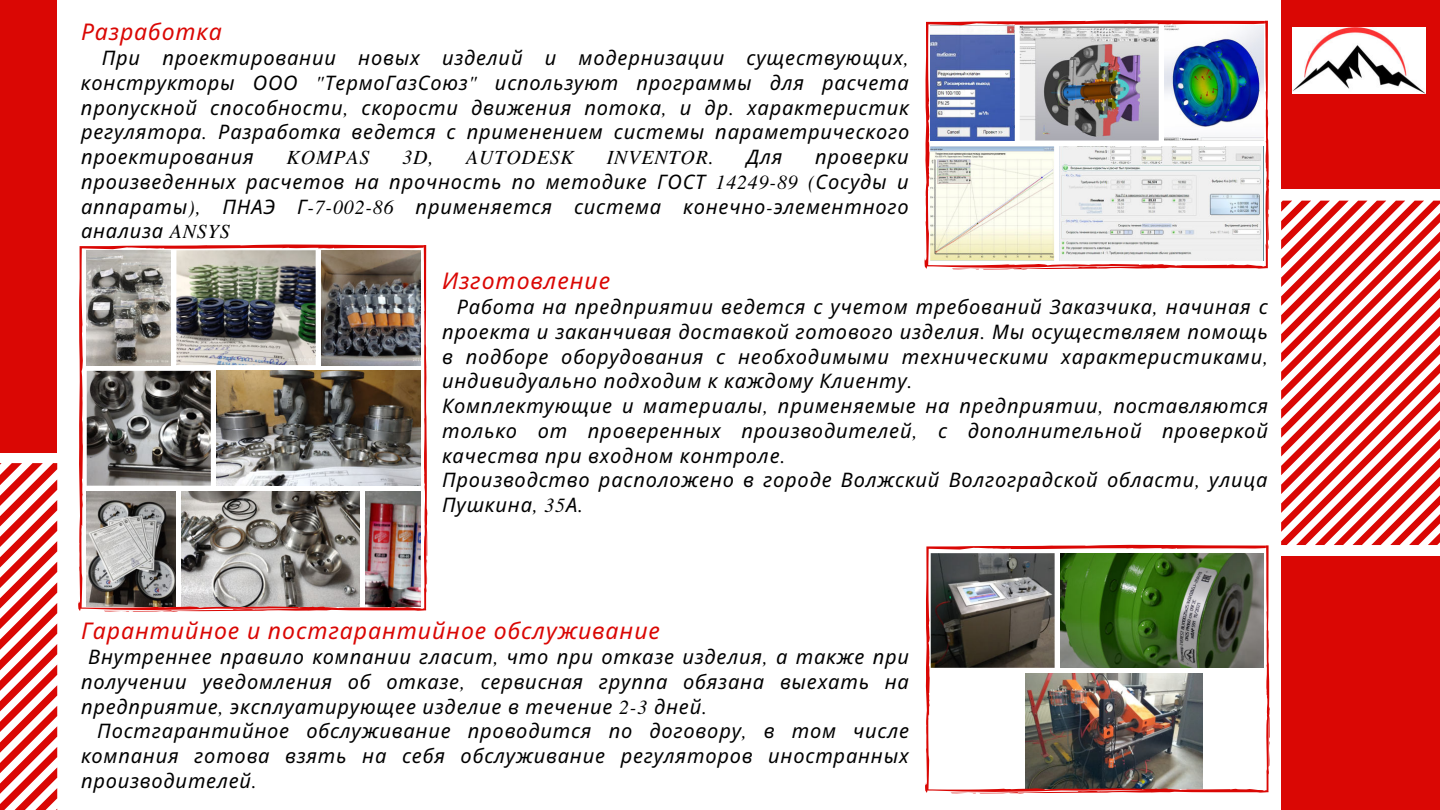
<style>
.page{position:relative;width:1440px;height:810px;background:#fff}
.page>*{position:absolute;margin:0;border:0;box-sizing:border-box;transform-origin:0 0}
.t1{font:italic 23px "Noto Sans";letter-spacing:.04em;color:#da0704}
.t2{font:italic 20px/24.8px "Noto Sans";letter-spacing:.04em;color:#000;text-align:justify}
.t3{font:italic 20px "Te X Gyre Termes";letter-spacing:.04em;color:#000}
.s1{font-family:"Te X Gyre Termes"}
</style>
<div class="page">
<div style="left:0;top:0;width:57px;height:453px;background:#da0704"></div>
<svg style="left:0;top:463px;width:57px;height:347px"></svg>
<div style="left:1281px;top:556px;width:159px;height:254px;background:#da0704"></div>
<svg style="left:1281px;top:201px;width:159px;height:344px"></svg>
<div style="left:1281px;top:0;width:159px;height:189px;background:#da0704"></div>
<img style="left:1292px;top:28px;width:133px;height:66px">
<img style="left:78px;top:244px;width:349px;height:368px">
<img style="left:925px;top:20px;width:344px;height:250px">
<img style="left:925px;top:544px;width:345px;height:250px">
<p class="t1" style="left:81px;top:15px;width:142px">Разработка</p>
<p class="t2" style="left:81px;top:46px;width:830px;text-indent:21px">При проектировании новых изделий и модернизации существующих<span class="s1">, </span>конструкторы ООО <span class="s1">"</span>ТермоГазСоюз<span class="s1">"</span> используют программы для расчета пропускной способности<span class="s1">,</span> скорости движения потока<span class="s1">,</span> и др<span class="s1">.</span> характеристик регулятора<span class="s1">.</span> Разработка ведется с применением системы параметрического проектирования</p>
<p class="t3" style="left:287px;top:143px;width:84px">KOMPAS</p>
<p class="t3" style="left:402px;top:143px;width:33px">3D,</p>
<p class="t3" style="left:466px;top:143px;width:109px">AUTODESK</p>
<p class="t3" style="left:607px;top:143px;width:108px">INVENTOR.</p>
<p class="t2" style="left:747px;top:145px;width:37px">Для</p>
<p class="t2" style="left:81px;top:145px;width:829px;text-indent:734px">проверки произведенных расчетов на прочность по методике ГОСТ <span class="s1">14249-89 (</span>Сосуды и аппараты<span class="s1">),</span> ПНАЭ Г<span class="s1">-7-002-86</span> применяется система конечно<span class="s1">-</span>элементного анализа <span class="s1">ANSYS</span></p>
<p class="t1" style="left:442px;top:264px;width:170px">Изготовление</p>
<p class="t2" style="left:442px;top:295px;width:827px;text-align:left;text-indent:15px">Работа на предприятии ведется с учетом требований Заказчика<span class="s1">,</span> начиная с проекта и заканчивая доставкой готового изделия<span class="s1">.</span> Мы осуществляем помощь в подборе оборудования с необходимыми техническими характеристиками<span class="s1">, </span>индивидуально подходим к каждому Клиенту<span class="s1">.<br></span>Комплектующие и материалы<span class="s1">,</span> применяемые на предприятии<span class="s1">,</span> поставляются только от проверенных производителей<span class="s1">,</span> с дополнительной проверкой качества при входном контроле<span class="s1">.<br></span>Производство расположено в городе Волжский Волгоградской области<span class="s1">,</span> улица Пушкина<span class="s1">, 35</span>А<span class="s1">.</span></p>
<p class="t1" style="left:81px;top:614px;width:581px">Гарантийное и постгарантийное обслуживание</p>
<p class="t2" style="left:81px;top:645px;width:830px;text-indent:7px">Внутреннее правило компании гласит<span class="s1">,</span> что при отказе изделия<span class="s1">,</span> а также при получении уведомления об отказе<span class="s1">,</span> сервисная группа обязана выехать на предприятие<span class="s1">,</span> эксплуатирующее изделие в течение <span class="s1">2-3</span> дней<span class="s1">.</span></p>
<p class="t2" style="left:81px;top:719px;width:830px;text-indent:16px">Постгарантийное обслуживание проводится по договору<span class="s1">,</span> в том числе компания готова взять на себя обслуживание регуляторов иностранных производителей<span class="s1">.</span></p>
</div>
